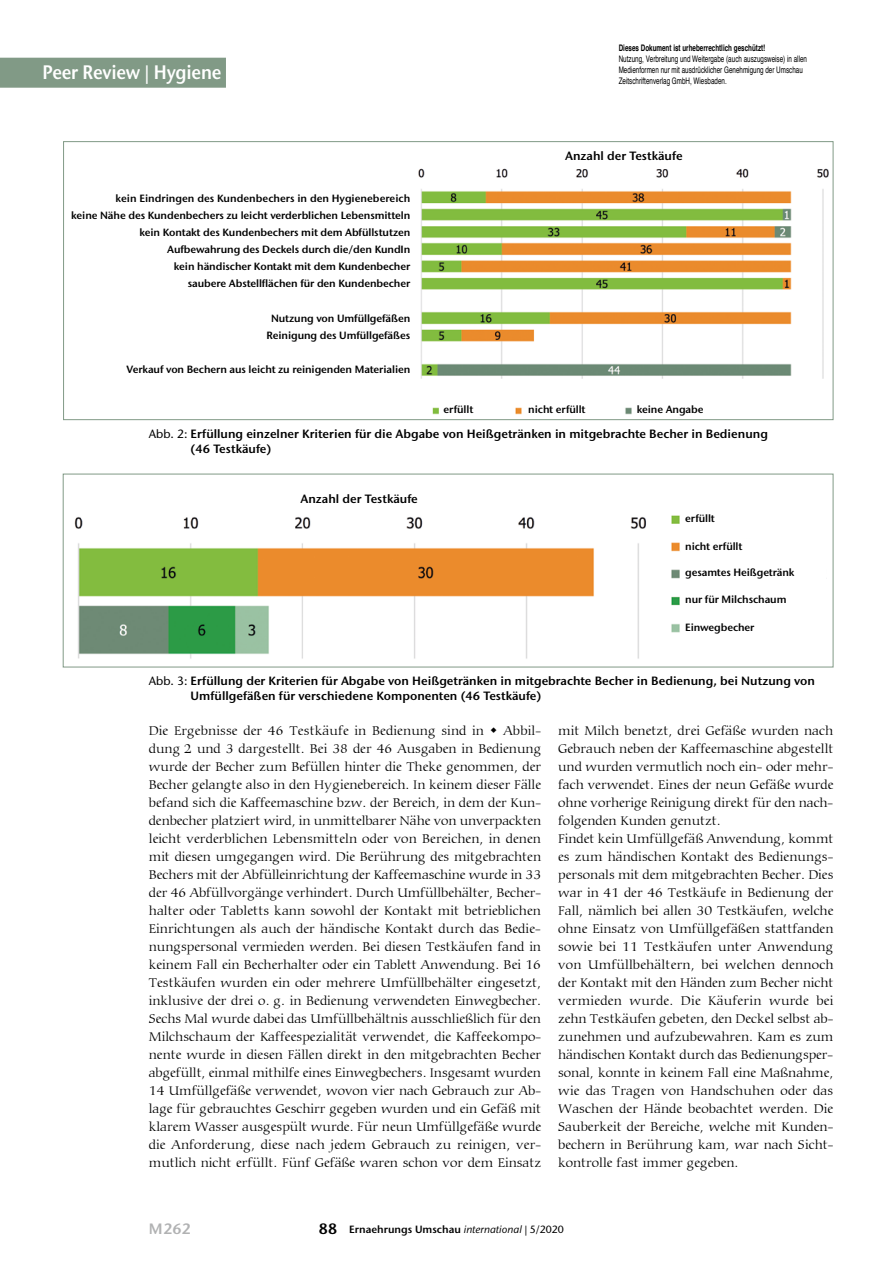
<style>
.page{position:relative;width:893px;height:1263px;background:#fff}
.page>*{position:absolute;margin:0;border:0;box-sizing:border-box;transform-origin:0 0}
.t1{font:600 19.5px "Stone Sans ITC Pro";letter-spacing:-.01em;color:#fff;scale:.9 1}
.t2{font:600 15px "Stone Sans ITC Pro";color:#b1b2b3}
.t3{font:300 13.5px/18px "Carmina BT";color:#000;text-align:justify}
.t4{font:600 12px/15px "Stone Sans ITC Pro";color:#000}
.t5{font:600 10.5px/17.1px "Stone Sans ITC Pro";letter-spacing:-.01em;color:#000;text-align:right}
.t6{font:9px/10.8px "Helvetica";color:#000;scale:.7 1}
.t7{font:700 9px "Helvetica";color:#000;scale:.7 1}
.s1{font-family:"Stone Sans ITC Std";font-weight:500}
.s2{font-size:15px}
.s3{font-family:"Stone Sans ITC Std";font-weight:500;font-style:italic}
</style>
<div class="page">
<div style="left:0;top:58px;width:226px;height:30px;background:#819a86"></div>
<img style="left:294px;top:168px;width:535px;height:247px">
<img style="left:74px;top:515px;width:606px;height:144px">
<div style="left:63px;top:474px;width:770px;height:193px;border:1px solid #819a86"></div>
<div style="left:73px;top:191px;width:346px;height:14px;background:#fff"></div>
<div style="left:67px;top:206px;width:352px;height:18px;background:#fff"></div>
<div style="left:139px;top:226px;width:280px;height:12px;background:#fff"></div>
<div style="left:139px;top:243px;width:280px;height:13px;background:#fff"></div>
<div style="left:139px;top:260px;width:280px;height:12px;background:#fff"></div>
<div style="left:139px;top:277px;width:280px;height:12px;background:#fff"></div>
<div style="left:139px;top:312px;width:280px;height:12px;background:#fff"></div>
<div style="left:139px;top:329px;width:280px;height:12px;background:#fff"></div>
<div style="left:120px;top:363px;width:299px;height:12px;background:#fff"></div>
<div style="left:439px;top:402px;width:60px;height:14px;background:#fff"></div>
<div style="left:524px;top:402px;width:68px;height:14px;background:#fff"></div>
<div style="left:632px;top:402px;width:76px;height:14px;background:#fff"></div>
<h1 class="t1" style="left:43px;top:60px;width:200px">Peer Review | Hygiene</h1>
<p class="t5" style="left:71px;top:189px;width:341px">kein Eindringen des Kundenbechers in den Hygienebereich<br>keine Nähe des Kundenbechers zu leicht verderblichen Lebensmitteln kein Kontakt des Kundenbechers mit dem Abfüllstutzen Aufbewahrung des Deckels durch die/den KundIn<br>kein händischer Kontakt mit dem Kundenbecher<br>saubere Abstellflächen für den Kundenbecher</p>
<p class="t5" style="left:267px;top:309px;width:145px;text-align:center">Nutzung von Umfüllgefäßen<br>Reinigung des Umfüllgefäßes</p>
<p class="t5" style="left:127px;top:361px;width:285px">Verkauf von Bechern aus leicht zu reinigenden Materialien</p>
<p class="t5" style="left:444px;top:401px;width:31px">erfüllt</p>
<p class="t7" style="left:619px;top:41px;width:211px">Dieses Dokument ist urheberrechtlich geschützt!</p>
<p class="t6" style="left:619px;top:54px;width:271px">Nutzung, Verbreitung und Weitergabe (auch auszugsweise) in allen<br>Medienformen nur mit ausdrücklicher Genehmigung der Umschau<br>Zeitschriftenverlag GmbH, Wiesbaden.</p>
<p class="t4" style="left:565px;top:149px;width:119px">Anzahl der Testkäufe</p>
<p class="t5" style="left:528px;top:401px;width:59px">nicht erfüllt</p>
<p class="t5" style="left:637px;top:401px;width:68px">keine Angabe</p>
<p class="t4" style="left:191px;top:427px;width:579px;text-indent:-42px"><span class="s1">Abb. 2:</span> Erfüllung einzelner Kriterien für die Abgabe von Heißgetränken in mitgebrachte Becher in Bedienung (46 Testkäufe)</p>
<p class="t4" style="left:300px;top:492px;width:119px">Anzahl der Testkäufe</p>
<p class="t5" style="left:685px;top:510px;width:31px">erfüllt</p>
<p class="t5" style="left:685px;top:538px;width:59px">nicht erfüllt</p>
<p class="t5" style="left:685px;top:563px;width:111px">gesamtes Heißgetränk</p>
<p class="t5" style="left:685px;top:590px;width:103px">nur für Milchschaum</p>
<p class="t5" style="left:685px;top:619px;width:71px">Einwegbecher</p>
<p class="t4" style="left:191px;top:673px;width:626px;text-indent:-42px"><span class="s1">Abb. 3:</span> Erfüllung der Kriterien für Abgabe von Heißgetränken in mitgebrachte Becher in Bedienung, bei Nutzung von<br>Umfüllgefäßen für verschiedene Komponenten (46 Testkäufe)</p>
<p class="t3" style="left:149px;top:722px;width:394px;text-indent:355px">Abbil&shy;dung 2 und 3 dargestellt. Bei 38 der 46 Ausgaben in Bedienung wurde der Becher zum Befüllen hinter die Theke genommen, der Becher gelangte also in den Hygienebereich. In keinem dieser Fälle befand sich die Kaffeemaschine bzw. der Bereich, in dem der Kun&shy;denbecher platziert wird, in unmittelbarer Nähe von unverpackten leicht verderblichen Lebensmitteln oder von Bereichen, in denen mit diesen umgegangen wird. Die Berührung des mitgebrachten Bechers mit der Abfülleinrichtung der Kaffeemaschine wurde in 33 der 46 Abfüllvorgänge verhindert. Durch Umfüllbehälter, Becher&shy;halter oder Tabletts kann sowohl der Kontakt mit betrieblichen Einrichtungen als auch der händische Kontakt durch das Bedie&shy;nungspersonal vermieden werden. Bei diesen Testkäufen fand in keinem Fall ein Becherhalter oder ein Tablett Anwendung. Bei 16<br>Testkäufen wurden ein oder mehrere Umfüllbehälter eingesetzt, inklusive der drei o. g. in Bedienung verwendeten Einwegbecher.<br>Sechs Mal wurde dabei das Umfüllbehältnis ausschließlich für den Milchschaum der Kaffeespezialität verwendet, die Kaffeekompo&shy;nente wurde in diesen Fällen direkt in den mitgebrachten Becher abgefüllt, einmal mithilfe eines Einwegbechers. Insgesamt wurden 14 Umfüllgefäße verwendet, wovon vier nach Gebrauch zur Ab&shy;lage für gebrauchtes Geschirr gegeben wurden und ein Gefäß mit klarem Wasser ausgespült wurde. Für neun Umfüllgefäße wurde die Anforderung, diese nach jedem Gebrauch zu reinigen, ver&shy;mutlich nicht erfüllt. Fünf Gefäße waren schon vor dem Einsatz</p>
<p class="t3" style="left:558px;top:722px;width:277px;text-align:left">mit Milch benetzt, drei Gefäße wurden nach Gebrauch neben der Kaffeemaschine abgestellt und wurden vermutlich noch ein- oder mehr&shy;fach verwendet. Eines der neun Gefäße wurde ohne vorherige Reinigung direkt für den nach&shy;folgenden Kunden genutzt.<br>Findet kein Umfüllgefäß Anwendung, kommt es zum händischen Kontakt des Bedienungs&shy;personals mit dem mitgebrachten Becher. Dies war in 41 der 46 Testkäufe in Bedienung der Fall, nämlich bei allen 30 Testkäufen, welche ohne Einsatz von Umfüllgefäßen stattfanden sowie bei 11 Testkäufen unter Anwendung von Umfüllbehältern, bei welchen dennoch der Kontakt mit den Händen zum Becher nicht vermieden wurde. Die Käuferin wurde bei zehn Testkäufen gebeten, den Deckel selbst ab&shy;zunehmen und aufzubewahren. Kam es zum händischen Kontakt durch das Bedienungsper&shy;sonal, konnte in keinem Fall eine Maßnahme, wie das Tragen von Handschuhen oder das Waschen der Hände beobachtet werden. Die Sauberkeit der Bereiche, welche mit Kunden&shy;bechern in Berührung kam, war nach Sicht&shy;kontrolle fast immer gegeben.</p>
<p class="t3" style="left:149px;top:722px;width:337px">Die Ergebnisse der 46 Testkäufe in Bedienung sind in</p>
<p class="t2" style="left:149px;top:1219px;width:44px">M262</p>
<p class="t5" style="left:319px;top:1220px;width:247px"><span class="s2">88</span> Ernaehrungs Umschau <span class="s3">international</span> <span class="s1">| 5/2020</span></p>
</div>
